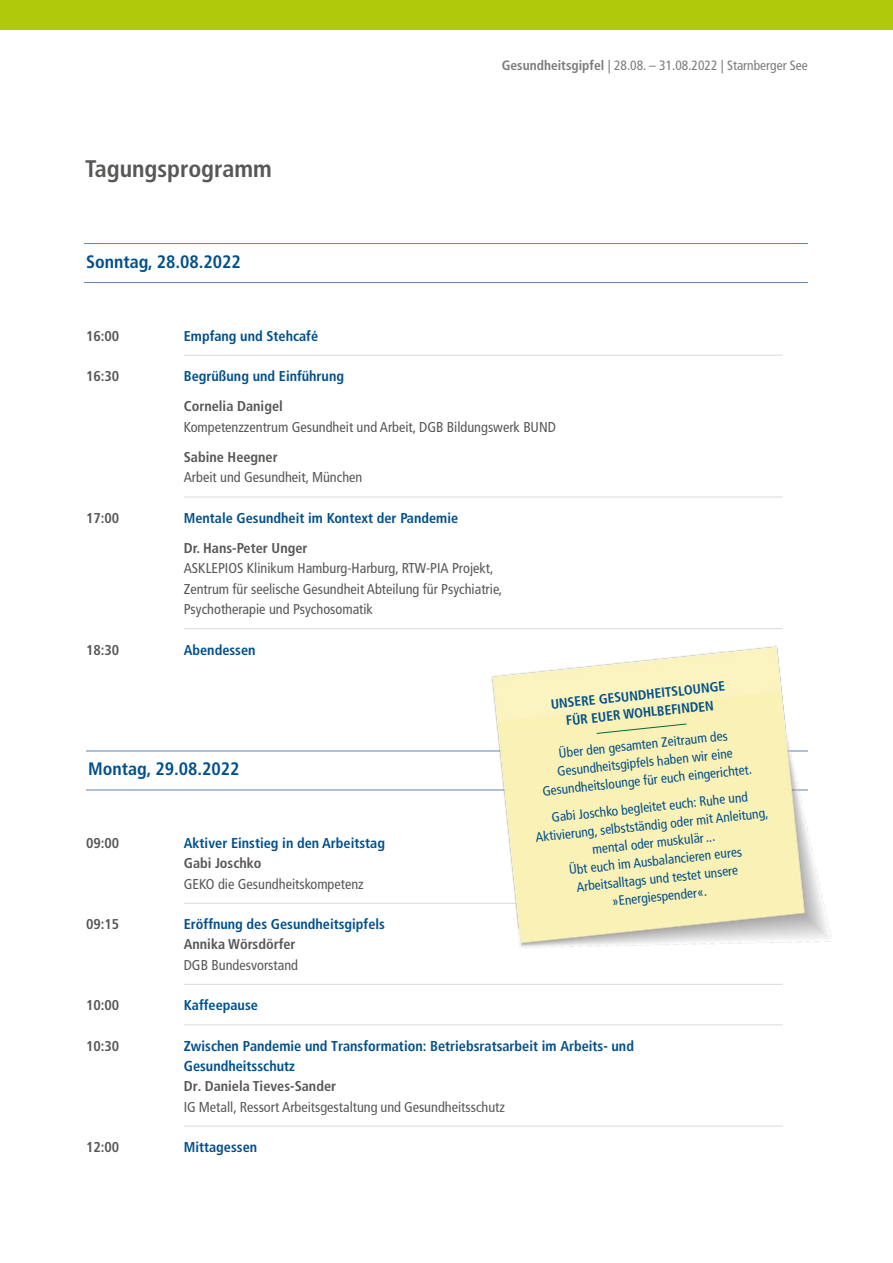
<style>
.page{position:relative;width:893px;height:1263px;background:#fff}
.page>*{position:absolute;margin:0;border:0;box-sizing:border-box;transform-origin:0 0}
.t1{font:700 condensed 24px "Frutiger";color:#575756}
.t2{font:700 condensed 18px "Frutiger";color:#00508c}
.t3{font:condensed 14.25px/20.2px "Frutiger";color:#575756}
.t4{font:700 condensed 14.25px/19.8px "Frutiger";color:#00508c}
.t5{font:700 condensed 14.25px "Frutiger";color:#575756}
.t6{font:condensed 13.5px/18px "Frutiger";color:#00508c;text-align:center}
.t7{font:condensed 13.5px "Frutiger";color:#7c7b7b}
.t8{font:700 condensed 13.5px/18px "Frutiger";color:#00508c;text-align:center}
.s1{font-weight:700}
</style>
<div class="page">
<div style="left:0;top:0;width:893px;height:30px;background:#afca0b"></div>
<hr style="left:84px;top:282px;width:724px;height:1px;background:#5f84af">
<hr style="left:84px;top:243px;width:724px;height:1px;background:#5f84af">
<hr style="left:184px;top:355px;width:598px;height:1px;background:#dadada">
<hr style="left:184px;top:497px;width:598px;height:1px;background:#dadada">
<hr style="left:184px;top:628px;width:598px;height:1px;background:#dadada">
<hr style="left:184px;top:903px;width:598px;height:1px;background:#dadada">
<hr style="left:184px;top:984px;width:598px;height:1px;background:#dadada">
<hr style="left:184px;top:1024px;width:598px;height:1px;background:#dadada">
<hr style="left:184px;top:1126px;width:598px;height:1px;background:#dadada">
<hr style="left:86px;top:790px;width:722px;height:1px;background:#5f84af">
<hr style="left:86px;top:751px;width:722px;height:1px;background:#5f84af">
<img style="left:446px;top:628px;width:386px;height:357px">
<svg style="left:596px;top:723px;width:91px;height:11px"></svg>
<h1 class="t1" style="left:85px;top:155px;width:188px">Tagungsprogramm</h1>
<p class="t2" style="left:86px;top:251px;width:156px">Sonntag, 28.08.2022</p>
<p class="t7" style="left:502px;top:57px;width:308px"><span class="s1">Gesundheitsgipfel</span> | 28.08. – 31.08.2022 | Starnberger See</p>
<p class="t5" style="left:86px;top:327px;width:35px">16:00</p>
<p class="t4" style="left:184px;top:326px;width:136px">Empfang und Stehcafé</p>
<p class="t5" style="left:86px;top:368px;width:35px">16:30</p>
<p class="t4" style="left:184px;top:366px;width:162px">Begrüßung und Einführung</p>
<p class="t5" style="left:184px;top:398px;width:101px">Cornelia Danigel</p>
<p class="t3" style="left:184px;top:417px;width:374px">Kompetenzzentrum Gesundheit und Arbeit, DGB Bildungswerk BUND</p>
<p class="t5" style="left:184px;top:449px;width:95px">Sabine Heegner</p>
<p class="t3" style="left:184px;top:467px;width:180px">Arbeit und Gesundheit, München</p>
<p class="t5" style="left:86px;top:509px;width:35px">17:00</p>
<p class="t4" style="left:184px;top:508px;width:276px">Mentale Gesundheit im Kontext der Pandemie</p>
<p class="t5" style="left:184px;top:540px;width:125px">Dr. Hans-Peter Unger</p>
<p class="t3" style="left:184px;top:558px;width:320px">ASKLEPIOS Klinikum Hamburg-Harburg, RTW-PIA Projekt,<br>Zentrum für seelische Gesundheit Abteilung für Psychiatrie,<br>Psychotherapie und Psychosomatik</p>
<p class="t5" style="left:86px;top:641px;width:35px">18:30</p>
<p class="t4" style="left:184px;top:640px;width:73px">Abendessen</p>
<p class="t8" style="left:550px;top:695px;width:177px;rotate:-6deg">UNSERE GESUNDHEITSLOUNGE<br>FÜR EUER WOHLBEFINDEN</p>
<p class="t6" style="left:538px;top:746px;width:212px;rotate:-6deg">Über den gesamten Zeitraum des<br>Gesundheitsgipfels haben wir eine<br>Gesundheitslounge für euch eingerichtet.</p>
<p class="t2" style="left:88px;top:758px;width:153px">Montag, 29.08.2022</p>
<p class="t6" style="left:533px;top:810px;width:235px;rotate:-6deg">Gabi Joschko begleitet euch: Ruhe und Aktivierung, selbstständig oder mit Anleitung, mental oder muskulär ...<br>Übt euch im Ausbalancieren eures Arbeitsalltags und testet unsere »Energiespender«.</p>
<p class="t5" style="left:86px;top:835px;width:35px">09:00</p>
<p class="t4" style="left:184px;top:833px;width:203px">Aktiver Einstieg in den Arbeitstag</p>
<p class="t5" style="left:184px;top:855px;width:79px">Gabi Joschko</p>
<p class="t3" style="left:184px;top:874px;width:181px">GEKO die Gesundheitskompetenz</p>
<p class="t5" style="left:86px;top:916px;width:35px">09:15</p>
<p class="t4" style="left:184px;top:914px;width:203px">Eröffnung des Gesundheitsgipfels</p>
<p class="t5" style="left:184px;top:936px;width:113px">Annika Wörsdörfer</p>
<p class="t3" style="left:184px;top:955px;width:116px">DGB Bundesvorstand</p>
<p class="t5" style="left:86px;top:997px;width:35px">10:00</p>
<p class="t4" style="left:184px;top:995px;width:76px">Kaffeepause</p>
<p class="t5" style="left:86px;top:1037px;width:35px">10:30</p>
<p class="t4" style="left:184px;top:1036px;width:452px">Zwischen Pandemie und Transformation: Betriebsratsarbeit im Arbeits- und<br>Gesundheitsschutz</p>
<p class="t5" style="left:184px;top:1078px;width:154px">Dr. Daniela Tieves-Sander</p>
<p class="t3" style="left:184px;top:1097px;width:323px">IG Metall, Ressort Arbeitsgestaltung und Gesundheitsschutz</p>
<p class="t5" style="left:86px;top:1138px;width:35px">12:00</p>
<p class="t4" style="left:184px;top:1137px;width:75px">Mittagessen</p>
</div>
